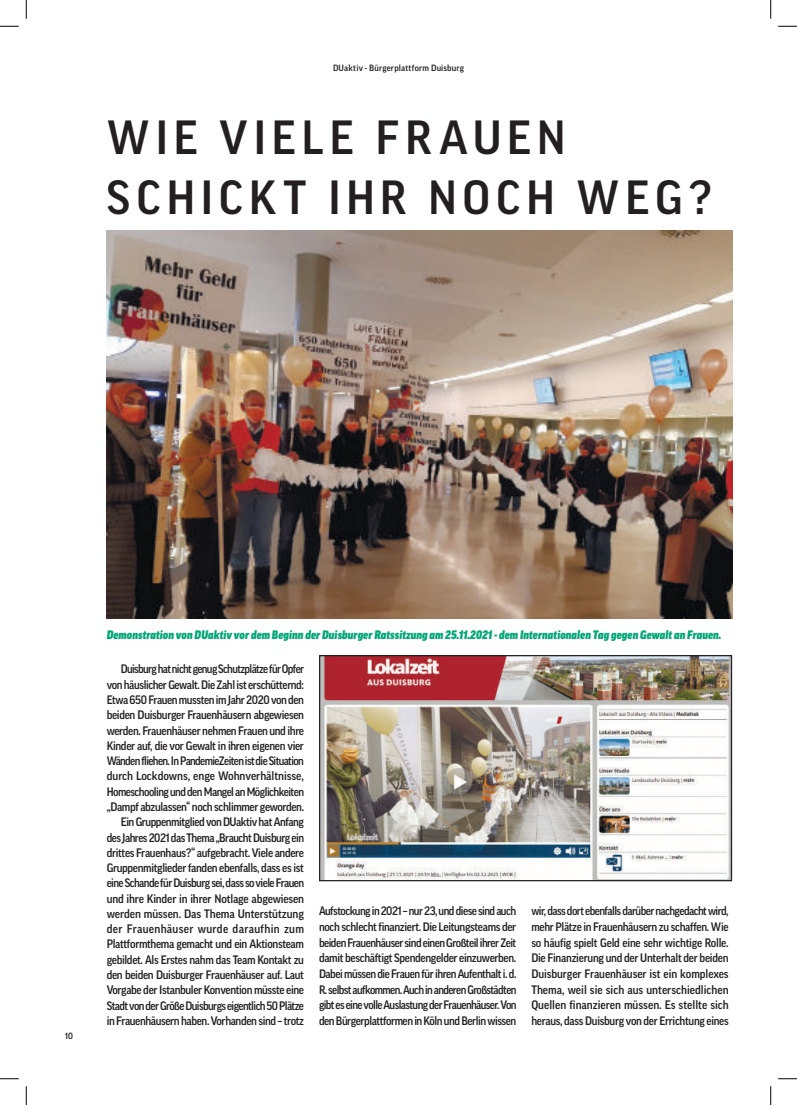
<style>
.page{position:relative;width:797px;height:1105px;background:#fff}
.page>*{position:absolute;margin:0;border:0;box-sizing:border-box;transform-origin:0 0}
.t1{font:500 46.25px/60px "Good Pro";letter-spacing:.12em;color:#231f20}
.t2{font:500 11.88px/15.2px "Good Pro";letter-spacing:-.03em;color:#231f20;text-align:right;scale:.93 1}
.t3{font:500 11.88px/15.6px "Good Pro";letter-spacing:-.03em;color:#231f20;text-align:justify;scale:.94 1}
.t4{font:italic 900 11.88px "Good Pro";color:#00a776;scale:.95 1}
.t5{font:500 8.75px "Good Pro";letter-spacing:.015em;color:#231f20}
</style>
<div class="page">
<img style="left:107px;top:230px;width:625px;height:389px">
<img style="left:321px;top:657px;width:409px;height:222px">
<div style="left:319px;top:655px;width:413px;height:226px;border:1px solid #231f20"></div>
<svg style="left:0;top:25px;width:19px;height:2px"></svg>
<svg style="left:778px;top:25px;width:19px;height:2px"></svg>
<svg style="left:0;top:1078px;width:19px;height:1px"></svg>
<svg style="left:778px;top:1078px;width:19px;height:1px"></svg>
<svg style="left:25px;top:0;width:2px;height:19px"></svg>
<svg style="left:25px;top:1086px;width:2px;height:19px"></svg>
<svg style="left:770px;top:0;width:1px;height:19px"></svg>
<svg style="left:770px;top:1086px;width:1px;height:19px"></svg>
<p class="t5" style="left:333px;top:65px;width:132px">DUaktiv - Bürgerplattform Duisburg</p>
<h1 class="t1" style="left:107px;top:108px;width:606px">WIE VIELE FRAUEN<br>SCHICKT IHR NOCH WEG?</h1>
<p class="t5" style="left:65px;top:1031px;width:10px">10</p>
<p class="t4" style="left:107px;top:629px;width:648px">Demonstration von DUaktiv vor dem Beginn der Duisburger Ratssitzung am 25.11.2021 - dem Internationalen Tag gegen Gewalt an Frauen.</p>
<p class="t2" style="left:107px;top:662px;width:214px">Duisburg hat nicht genug Schutzplätze für Opfer von häuslicher Gewalt. Die Zahl ist erschütternd:<br>Etwa 650 Frauen mussten im Jahr 2020 von den beiden Duisburger Frauenhäusern abgewiesen werden. Frauenhäuser nehmen Frauen und ihre Kinder auf, die vor Gewalt in ihren eigenen vier Wänden fliehen. In PandemieZeiten ist die Situation durch Lockdowns, enge Wohnverhältnisse, Homeschooling und den Mangel an Möglichkeiten „Dampf abzulassen“ noch schlimmer geworden.<br>Ein Gruppenmitglied von DUaktiv hat Anfang des Jahres 2021 das Thema „Braucht Duisburg ein drittes Frauenhaus?“ aufgebracht. Viele andere Gruppenmitglieder fanden ebenfalls, dass es ist eine Schande für Duisburg sei, dass so viele Frauen und ihre Kinder in ihrer Notlage abgewiesen werden müssen. Das Thema Unterstützung der Frauenhäuser wurde daraufhin zum Plattformthema gemacht und ein Aktionsteam gebildet. Als Erstes nahm das Team Kontakt zu den beiden Duisburger Frauenhäuser auf. Laut Vorgabe der Istanbuler Konvention müsste eine Stadt von der Größe Duisburgs eigentlich 50 Plätze in Frauenhäusern haben. Vorhanden sind – trotz</p>
<p class="t3" style="left:319px;top:903px;width:212px">Aufstockung in 2021 – nur 23, und diese sind auch noch schlecht finanziert. Die Leitungsteams der beiden Frauenhäuser sind einen Großteil ihrer Zeit damit beschäftigt Spendengelder einzuwerben.<br>Dabei müssen die Frauen für ihren Aufenthalt i. d.<br>R. selbst aufkommen. Auch in anderen Großstädten gibt es eine volle Auslastung der Frauenhäuser. Von den Bürgerplattformen in Köln und Berlin wissen</p>
<p class="t3" style="left:531px;top:903px;width:211px">wir, dass dort ebenfalls darüber nachgedacht wird, mehr Plätze in Frauenhäusern zu schaffen. Wie so häufig spielt Geld eine sehr wichtige Rolle.<br>Die Finanzierung und der Unterhalt der beiden Duisburger Frauenhäuser ist ein komplexes Thema, weil sie sich aus unterschiedlichen Quellen finanzieren müssen. Es stellte sich heraus, dass Duisburg von der Errichtung eines</p>
</div>
